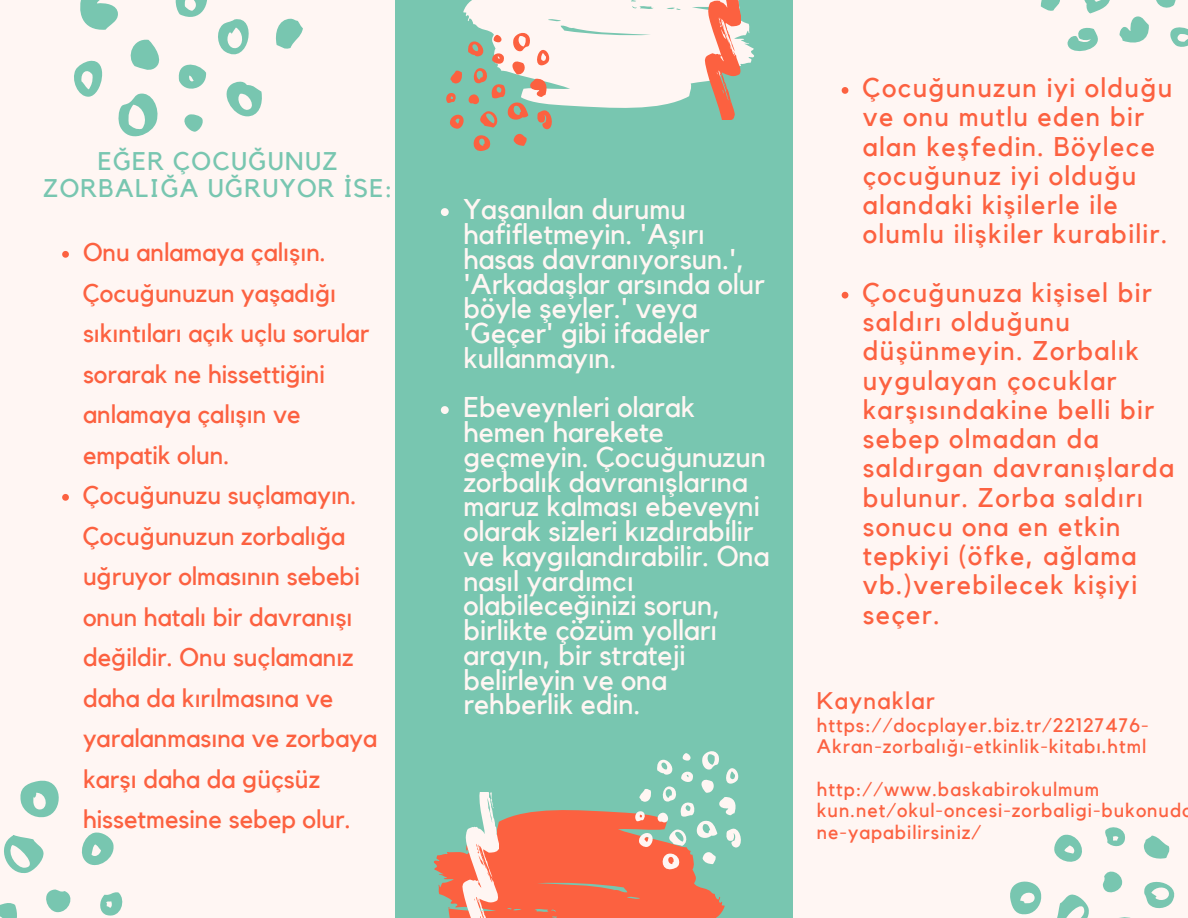
<style>
.page{position:relative;width:1188px;height:918px;background:#fff6f3}
.page>*{position:absolute;margin:0;border:0;box-sizing:border-box;transform-origin:0 0}
.t1{font:28.5px/24.8px "Kollektif";color:#fff6f3}
.t2{font:27px/29.2px "Kollektif";letter-spacing:.05em;color:#fc6140}
.t3{font:25.5px/40.5px "Kollektif";color:#fc6140}
.t4{font:25.5px/27px "Kollektif";letter-spacing:.05em;color:#78c6b0;text-align:center}
.t5{font:24px "Kollektif";letter-spacing:.05em;color:#fc6140}
.t6{font:19.5px/21.3px "Kollektif";letter-spacing:.05em;color:#fc6140}
</style>
<div class="page">
<div style="left:395px;top:0;width:397px;height:918px;background:#78c6b0"></div>
<svg style="left:80px;top:0;width:38px;height:30px"></svg>
<svg style="left:276px;top:19px;width:27px;height:30px"></svg>
<svg style="left:130px;top:39px;width:30px;height:31px"></svg>
<svg style="left:74px;top:60px;width:29px;height:37px"></svg>
<svg style="left:118px;top:93px;width:40px;height:43px"></svg>
<svg style="left:175px;top:0;width:87px;height:132px"></svg>
<svg style="left:20px;top:781px;width:39px;height:37px"></svg>
<svg style="left:81px;top:832px;width:33px;height:34px"></svg>
<svg style="left:4px;top:835px;width:40px;height:38px"></svg>
<svg style="left:46px;top:889px;width:25px;height:24px"></svg>
<svg style="left:100px;top:892px;width:23px;height:24px"></svg>
<svg style="left:0;top:903px;width:17px;height:15px"></svg>
<svg style="left:62px;top:251px;width:7px;height:7px"></svg>
<svg style="left:62px;top:494px;width:7px;height:7px"></svg>
<svg style="left:1041px;top:0;width:19px;height:11px"></svg>
<svg style="left:1067px;top:27px;width:31px;height:25px"></svg>
<svg style="left:1084px;top:0;width:26px;height:13px"></svg>
<svg style="left:1120px;top:0;width:68px;height:47px"></svg>
<svg style="left:1010px;top:881px;width:32px;height:34px"></svg>
<svg style="left:1054px;top:834px;width:28px;height:28px"></svg>
<svg style="left:1057px;top:894px;width:32px;height:24px"></svg>
<svg style="left:1105px;top:827px;width:20px;height:20px"></svg>
<svg style="left:1144px;top:836px;width:26px;height:23px"></svg>
<svg style="left:1103px;top:871px;width:72px;height:47px"></svg>
<svg style="left:842px;top:87px;width:6px;height:7px"></svg>
<svg style="left:842px;top:292px;width:6px;height:7px"></svg>
<svg style="left:446px;top:0;width:308px;height:151px"></svg>
<svg style="left:434px;top:751px;width:307px;height:167px"></svg>
<svg style="left:441px;top:208px;width:8px;height:8px"></svg>
<svg style="left:441px;top:406px;width:8px;height:8px"></svg>
<p class="t4" style="left:43px;top:148px;width:351px">EĞER ÇOCUĞUNUZ<br>ZORBALIĞA UĞRUYOR İSE:</p>
<p class="t3" style="left:83px;top:233px;width:288px">Onu anlamaya çalışın.<br>Çocuğunuzun yaşadığı sıkıntıları açık uçlu sorular sorarak ne hissettiğini anlamaya çalışın ve empatik olun.</p>
<p class="t3" style="left:83px;top:476px;width:296px">Çocuğunuzu suçlamayın.<br>Çocuğunuzun zorbalığa uğruyor olmasının sebebi onun hatalı bir davranışı değildir. Onu suçlamanız daha da kırılmasına ve yaralanmasına ve zorbaya karşı daha da güçsüz hissetmesine sebep olur.</p>
<p class="t1" style="left:463px;top:198px;width:303px">Yaşanılan durumu hafifletmeyin. 'Aşırı hasas davranıyorsun.', 'Arkadaşlar arsında olur böyle şeyler.' veya 'Geçer' gibi ifadeler kullanmayın.</p>
<p class="t1" style="left:463px;top:396px;width:308px">Ebeveynleri olarak hemen harekete geçmeyin. Çocuğunuzun zorbalık davranışlarına maruz kalması ebeveyni olarak sizleri kızdırabilir ve kaygılandırabilir. Ona nasıl yardımcı olabileceğinizi sorun, birlikte çözüm yolları arayın, bir strateji belirleyin ve ona rehberlik edin.</p>
<p class="t2" style="left:863px;top:74px;width:311px">Çocuğunuzun iyi olduğu ve onu mutlu eden bir alan keşfedin. Böylece çocuğunuz iyi olduğu alandaki kişilerle ile olumlu ilişkiler kurabilir.</p>
<p class="t2" style="left:863px;top:279px;width:313px">Çocuğunuza kişisel bir saldırı olduğunu düşünmeyin. Zorbalık uygulayan çocuklar karşısındakine belli bir sebep olmadan da saldırgan davranışlarda bulunur. Zorba saldırı sonucu ona en etkin tepkiyi (öfke, ağlama vb.)verebilecek kişiyi seçer.</p>
<p class="t5" style="left:817px;top:690px;width:120px">Kaynaklar</p>
<p class="t6" style="left:817px;top:715px;width:333px">https://docplayer.biz.tr/22127476-<br>Akran-zorbalığı-etkinlik-kitabı.html</p>
<p class="t6" style="left:817px;top:779px;width:378px">http://www.baskabirokulmum kun.net/okul-oncesi-zorbaligi-bukonuda ne-yapabilirsiniz/</p>
</div>
